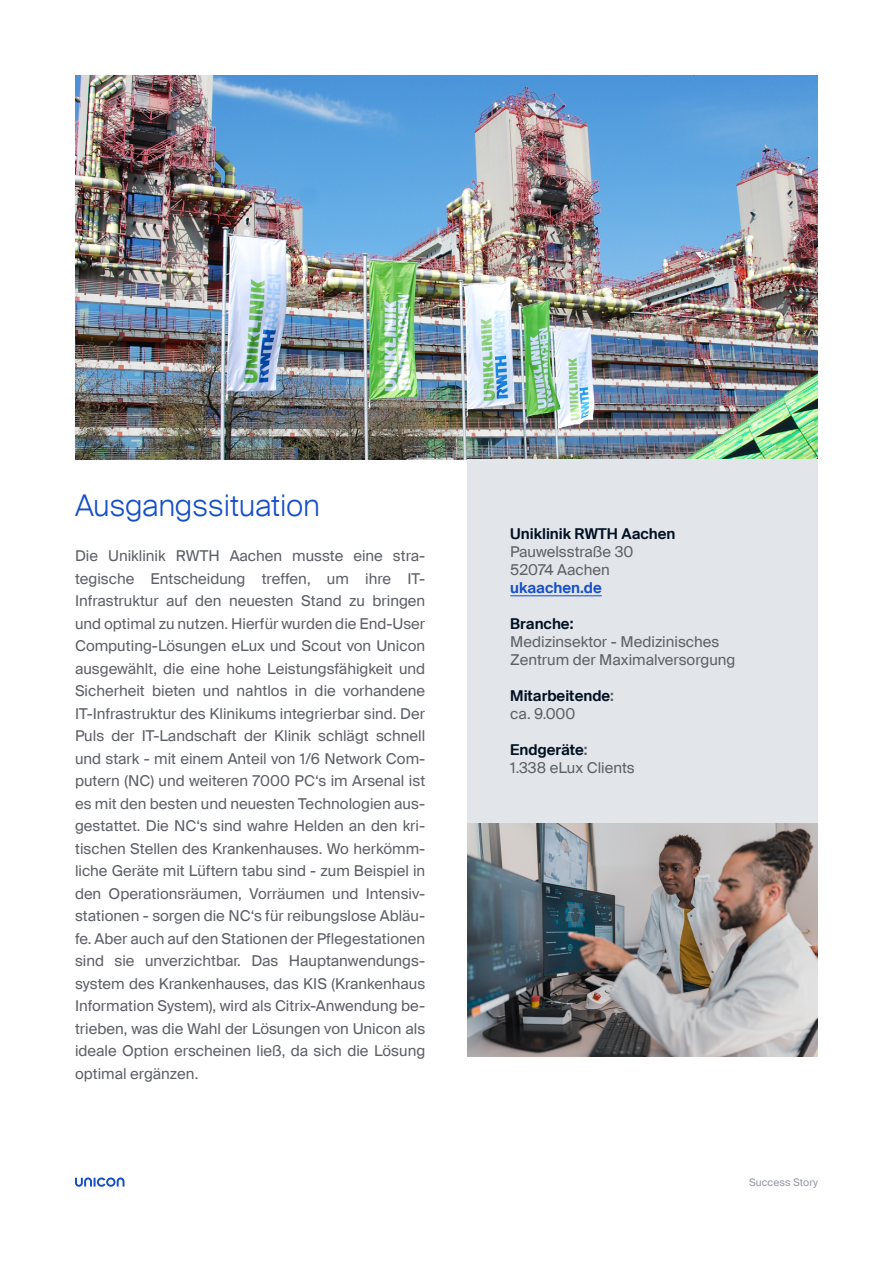
<style>
.page{position:relative;width:893px;height:1263px;background:#fff}
.page>*{position:absolute;margin:0;border:0;box-sizing:border-box;transform-origin:0 0}
.t1{font:300 30px "Suisse Intl";color:#154ec7}
.t2{font:15px/22.5px "Suisse Intl";color:#5d6066}
.t3{font:600 15px/18px "Suisse Intl";color:#021122}
.t4{font:600 15px "Suisse Intl";color:#154ec7}
.t5{font:10.5px "Suisse Intl";color:#959aa4}
.s1{color:#5d6066}
.s2{font-weight:400;color:#5d6066}
.s3{font-weight:600;color:#021122}
.s4{font-weight:600}
</style>
<div class="page">
<svg style="left:75px;top:1177px;width:49px;height:10px"></svg>
<img style="left:75px;top:75px;width:743px;height:384px">
<div style="left:468px;top:459px;width:350px;height:598px;background:#e2e6ea"></div>
<hr style="left:510px;top:595px;width:92px;height:1px;background:#154ec7">
<img style="left:468px;top:823px;width:350px;height:234px">
<h1 class="t1" style="left:75px;top:488px;width:246px">Ausgangssituation</h1>
<p class="t2" style="left:75px;top:545px;width:352px;text-align:justify">Die Uniklinik RWTH Aachen musste eine stra&shy;tegische Entscheidung treffen, um ihre IT-Infrastruktur auf den neuesten Stand zu bringen und optimal zu nutzen. Hierfür wurden die End-User Computing-Lösungen eLux und Scout von Unicon ausgewählt, die eine hohe Leistungsfähigkeit und Sicherheit bieten und nahtlos in die vorhandene IT-Infrastruktur des Klinikums integrierbar sind. Der Puls der IT-Landschaft der Klinik schlägt schnell und stark - mit einem Anteil von 1/6 Network Com&shy;putern (NC) und weiteren 7000 PC‘s im Arsenal ist es mit den besten und neuesten Technologien aus&shy;gestattet. Die NC‘s sind wahre Helden an den kri&shy;tischen Stellen des Krankenhauses. Wo herkömm&shy;liche Geräte mit Lüftern tabu sind - zum Beispiel in den Operationsräumen, Vorräumen und Intensiv&shy;stationen - sorgen die NC‘s für reibungslose Abläu&shy;fe. Aber auch auf den Stationen der Pflegestationen sind sie unverzichtbar. Das Hauptanwendungs&shy;system des Krankenhauses, das KIS (Krankenhaus Information System), wird als Citrix-Anwendung be&shy;trieben, was die Wahl der Lösungen von Unicon als ideale Option erscheinen ließ, da sich die Lösung optimal ergänzen.</p>
<p class="t3" style="left:510px;top:525px;width:167px">Uniklinik RWTH Aachen</p>
<p class="t2" style="left:510px;top:543px;width:125px;line-height:18px">Pauwelsstraße 30<br>52074 Aachen</p>
<p class="t4" style="left:510px;top:579px;width:93px">ukaachen.de</p>
<p class="t3" style="left:510px;top:615px;width:65px">Branche:</p>
<p class="t2" style="left:510px;top:633px;width:227px;line-height:18px">Medizinsektor - Medizinisches<br>Zentrum der Maximalversorgung</p>
<p class="t3" style="left:510px;top:687px;width:105px">Mitarbeitende<span class="s1">: </span><span class="s2">ca. 9.000</span></p>
<p class="t2" style="left:510px;top:741px;width:126px;line-height:18px"><span class="s3">Endgeräte</span><span class="s4">:<br></span>1.338 eLux Clients</p>
<p class="t5" style="left:749px;top:1176px;width:70px">Success Story</p>
</div>
